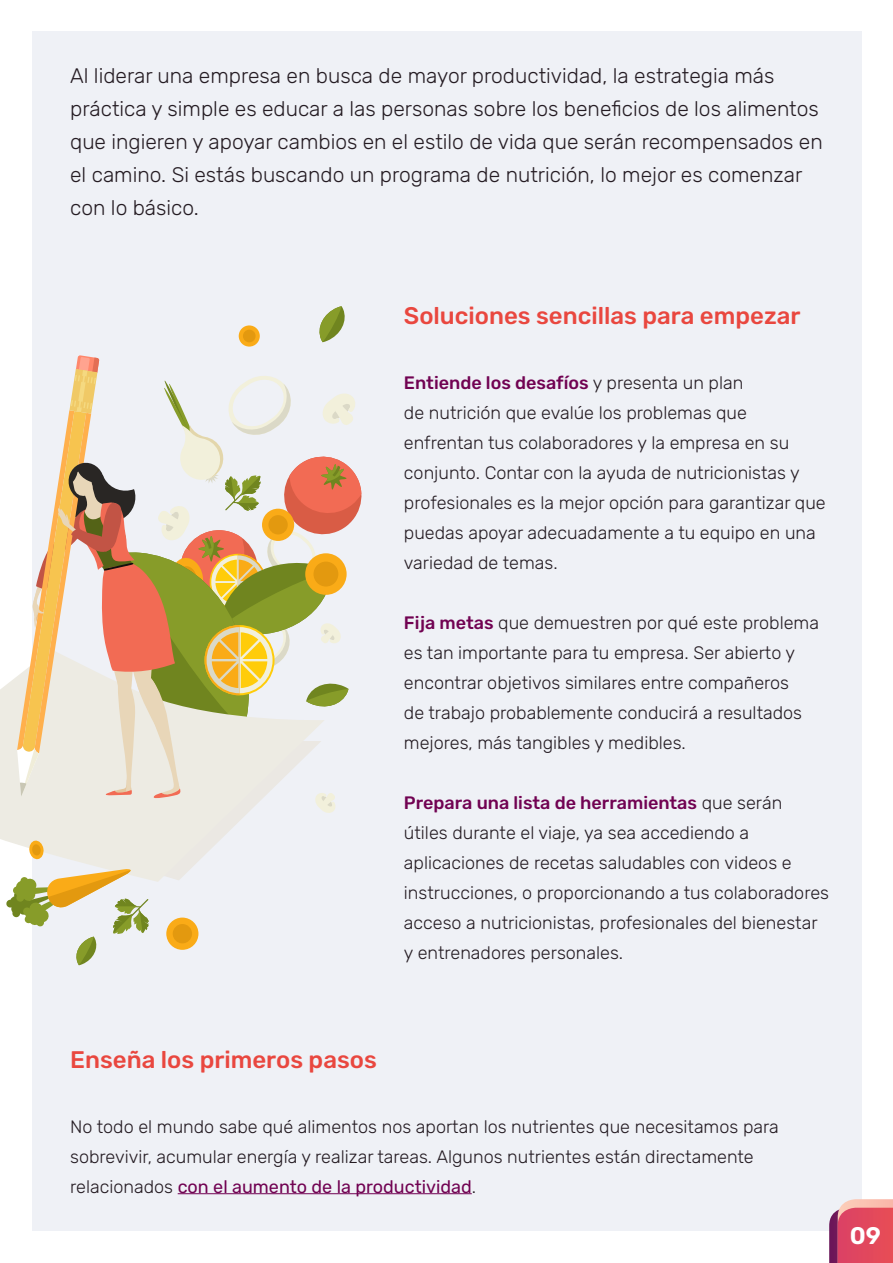
<style>
.page{position:relative;width:893px;height:1263px;background:#fff}
.page>*{position:absolute;margin:0;border:0;box-sizing:border-box;transform-origin:0 0}
.t1{font:500 24px "Rubik";color:#e9473f}
.t2{font:600 24px "Rubik";color:#fff}
.t3{font:300 21px/33px "Rubik";color:#251c23}
.t4{font:300 18px/30px "Rubik";color:#251c23}
.s1{font-weight:500;color:#710252}
.s2{font-weight:400;color:#710252}
</style>
<div class="page">
<div style="left:32px;top:32px;width:829px;height:1199px;background:#eff1f6"></div>
<hr style="left:178px;top:1193px;width:294px;height:1px;background:#710252">
<svg style="left:829px;top:1199px;width:64px;height:64px"></svg>
<div style="left:239px;top:325px;width:21px;height:22px;background:#faab17;border-radius:50%"></div>
<div style="left:243px;top:330px;width:13px;height:12px;background:#e3990f;border-radius:50%"></div>
<svg style="left:319px;top:306px;width:26px;height:36px"></svg>
<svg style="left:0;top:355px;width:362px;height:610px"></svg>
<div style="left:166px;top:917px;width:32px;height:33px;background:#faab17;border-radius:50%"></div>
<div style="left:173px;top:924px;width:19px;height:19px;background:#e3990f;border-radius:50%"></div>
<p class="t3" style="left:70px;top:60px;width:754px">Al liderar una empresa en busca de mayor productividad, la estrategia más práctica y simple es educar a las personas sobre los beneficios de los alimentos que ingieren y apoyar cambios en el estilo de vida que serán recompensados en el camino. Si estás buscando un programa de nutrición, lo mejor es comenzar con lo básico.</p>
<p class="t1" style="left:404px;top:302px;width:398px">Soluciones sencillas para empezar</p>
<p class="t4" style="left:404px;top:368px;width:423px"><span class="s1">Entiende los desafíos</span> y presenta un plan<br>de nutrición que evalúe los problemas que enfrentan tus colaboradores y la empresa en su conjunto. Contar con la ayuda de nutricionistas y profesionales es la mejor opción para garantizar que puedas apoyar adecuadamente a tu equipo en una variedad de temas.</p>
<p class="t4" style="left:404px;top:608px;width:416px"><span class="s1">Fija metas</span> que demuestren por qué este problema es tan importante para tu empresa. Ser abierto y encontrar objetivos similares entre compañeros<br>de trabajo probablemente conducirá a resultados mejores, más tangibles y medibles.</p>
<p class="t4" style="left:404px;top:788px;width:427px"><span class="s1">Prepara una lista de herramientas</span> que serán útiles durante el viaje, ya sea accediendo a aplicaciones de recetas saludables con videos e instrucciones, o proporcionando a tus colaboradores acceso a nutricionistas, profesionales del bienestar y entrenadores personales.</p>
<p class="t1" style="left:70px;top:1046px;width:308px">Enseña los primeros pasos</p>
<p class="t4" style="left:70px;top:1112px;width:710px">No todo el mundo sabe qué alimentos nos aportan los nutrientes que necesitamos para sobrevivir, acumular energía y realizar tareas. Algunos nutrientes están directamente relacionados <span class="s2">con el aumento de la productividad</span>.</p>
<p class="t2" style="left:850px;top:1222px;width:33px">09</p>
</div>
